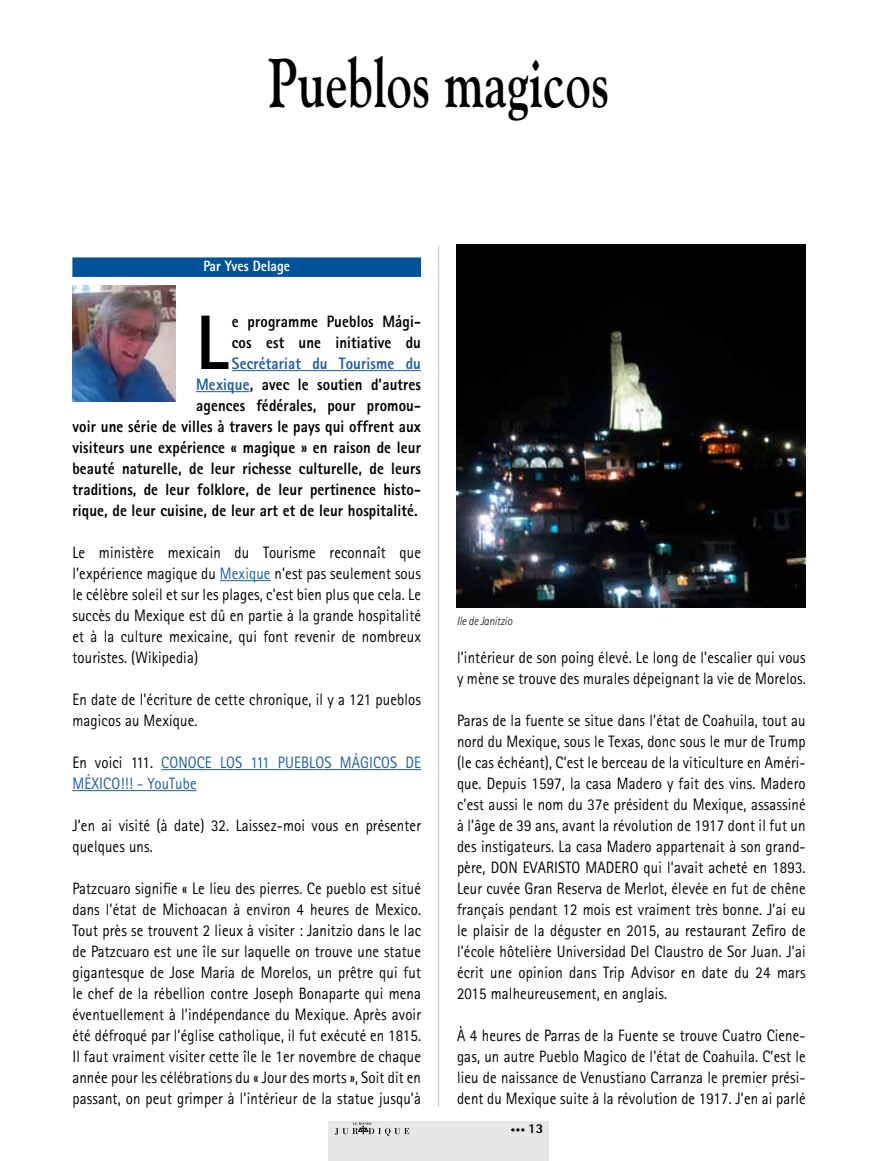
<style>
.page{position:relative;width:878px;height:1161px;background:#fff}
.page>*{position:absolute;margin:0;border:0;box-sizing:border-box;transform-origin:0 0}
.t1{font:800 77.4px "Rotis Sans Serif";color:#000;scale:.9 1}
.t2{font:700 69px "Goudy Old Style BT";letter-spacing:.01em;color:#000;scale:.7 1}
.t3{font:16.5px/21px "Rotis Sans Serif";letter-spacing:.01em;color:#000;text-align:justify;scale:.9 1}
.t4{font:800 16.5px/21px "Rotis Sans Serif";letter-spacing:.01em;color:#000;scale:.9 1}
.t5{font:16.5px/21px "Rotis Sans Serif";letter-spacing:.01em;color:#215e9e;scale:.9 1}
.t6{font:800 15px "Rotis Sans Serif";color:#fff;scale:.9 1}
.t7{font:italic 300 12px "Rotis Sans Serif";color:#000;scale:.9 1}
.t8{font:800 9px "Rotis Sans Serif";color:#000}
.s1{color:#215e9e}
.s2{color:#000}
.s3{font-size:13.5px}
</style>
<div class="page">
<div style="left:328px;top:1121px;width:221px;height:40px;background:#e6e7e8"></div>
<svg style="left:335px;top:1122px;width:74px;height:14px"></svg>
<hr style="left:438px;top:54px;width:1px;height:1053px;background:#d1d3d4">
<div style="left:72px;top:54px;width:733px;height:192px;background:#fff"></div>
<div style="left:72px;top:257px;width:349px;height:20px;background:#00539b"></div>
<hr style="left:232px;top:370px;width:189px;height:1px;background:#215e9e">
<hr style="left:196px;top:391px;width:54px;height:1px;background:#215e9e">
<hr style="left:220px;top:580px;width:51px;height:1px;background:#215e9e">
<hr style="left:161px;top:769px;width:260px;height:1px;background:#215e9e">
<hr style="left:72px;top:790px;width:125px;height:1px;background:#215e9e">
<img style="left:72px;top:286px;width:104px;height:115px">
<img style="left:457px;top:245px;width:348px;height:363px">
<h2 class="t2" style="left:268px;top:40px;width:489px">Pueblos magicos</h2>
<p class="t6" style="left:203px;top:257px;width:98px">Par Yves Delage</p>
<h1 class="t1" style="left:196px;top:294px;width:37px">L</h1>
<p class="t4" style="left:232px;top:311px;width:212px">e programme Pueblos Mági&shy;cos est une initiative du</p>
<p class="t4" style="left:72px;top:353px;width:389px;text-align:right"><span class="s1">Secrétariat du Tourisme du<br>Mexique</span>, avec le soutien d’autres<br>agences fédérales, pour promou-<br>voir une série de villes à travers le pays qui offrent aux visiteurs une expérience « magique » en raison de leur beauté naturelle, de leur richesse culturelle, de leurs traditions, de leur folklore, de leur pertinence histo&shy;rique, de leur cuisine, de leur art et de leur hospitalité.</p>
<p class="t3" style="left:72px;top:542px;width:389px">Le ministère mexicain du Tourisme reconnaît que l’expérience magique du <span class="s1">Mexique</span> n’est pas seulement sous le célèbre soleil et sur les plages, c’est bien plus que cela. Le succès du Mexique est dû en partie à la grande hospitalité et à la culture mexicaine, qui font revenir de nombreux touristes. (Wikipedia)</p>
<p class="t3" style="left:72px;top:689px;width:389px">En date de l’écriture de cette chronique, il y a 121 pueblos magicos au Mexique.</p>
<p class="t5" style="left:72px;top:752px;width:389px"><span class="s2">En voici 111.</span> CONOCE LOS 111 PUEBLOS MÁGICOS DE<br>MÉXICO!!! - YouTube</p>
<p class="t3" style="left:72px;top:815px;width:389px">J’en ai visité (à date) 32. Laissez-moi vous en présenter quelques uns.</p>
<p class="t3" style="left:72px;top:878px;width:389px">Patzcuaro signifie « Le lieu des pierres. Ce pueblo est situé dans l’état de Michoacan à environ 4 heures de Mexico.<br>Tout près se trouvent 2 lieux à visiter : Janitzio dans le lac de Patzcuaro est une île sur laquelle on trouve une statue gigantesque de Jose Maria de Morelos, un prêtre qui fut le chef de la rébellion contre Joseph Bonaparte qui mena éventuellement à l’indépendance du Mexique. Après avoir été défroqué par l’église catholique, il fut exécuté en 1815.<br>Il faut vraiment visiter cette île le 1er novembre de chaque année pour les célébrations du « Jour des morts », Soit dit en passant, on peut grimper à l’intérieur de la statue jusqu’à</p>
<p class="t7" style="left:457px;top:614px;width:63px">Ile de Janitzio</p>
<p class="t3" style="left:457px;top:647px;width:389px">l’intérieur de son poing élevé. Le long de l’escalier qui vous y mène se trouve des murales dépeignant la vie de Morelos.</p>
<p class="t3" style="left:457px;top:710px;width:389px">Paras de la fuente se situe dans l’état de Coahuila, tout au nord du Mexique, sous le Texas, donc sous le mur de Trump (le cas échéant), C’est le berceau de la viticulture en Améri&shy;que. Depuis 1597, la casa Madero y fait des vins. Madero c’est aussi le nom du 37e président du Mexique, assassiné à l’âge de 39 ans, avant la révolution de 1917 dont il fut un des instigateurs. La casa Madero appartenait à son grand&shy;père, DON EVARISTO MADERO qui l’avait acheté en 1893.<br>Leur cuvée Gran Reserva de Merlot, élevée en fut de chêne français pendant 12 mois est vraiment très bonne. J’ai eu le plaisir de la déguster en 2015, au restaurant Zefiro de l’école hôtelière Universidad Del Claustro de Sor Juan. J’ai écrit une opinion dans Trip Advisor en date du 24 mars 2015 malheureusement, en anglais.</p>
<p class="t3" style="left:457px;top:1025px;width:389px">À 4 heures de Parras de la Fuente se trouve Cuatro Ciene&shy;gas, un autre Pueblo Magico de l’état de Coahuila. C’est le lieu de naissance de Venustiano Carranza le premier prési&shy;dent du Mexique suite à la révolution de 1917. J’en ai parlé</p>
<p class="t8" style="left:510px;top:1124px;width:34px">••• <span class="s3">13</span></p>
</div>
